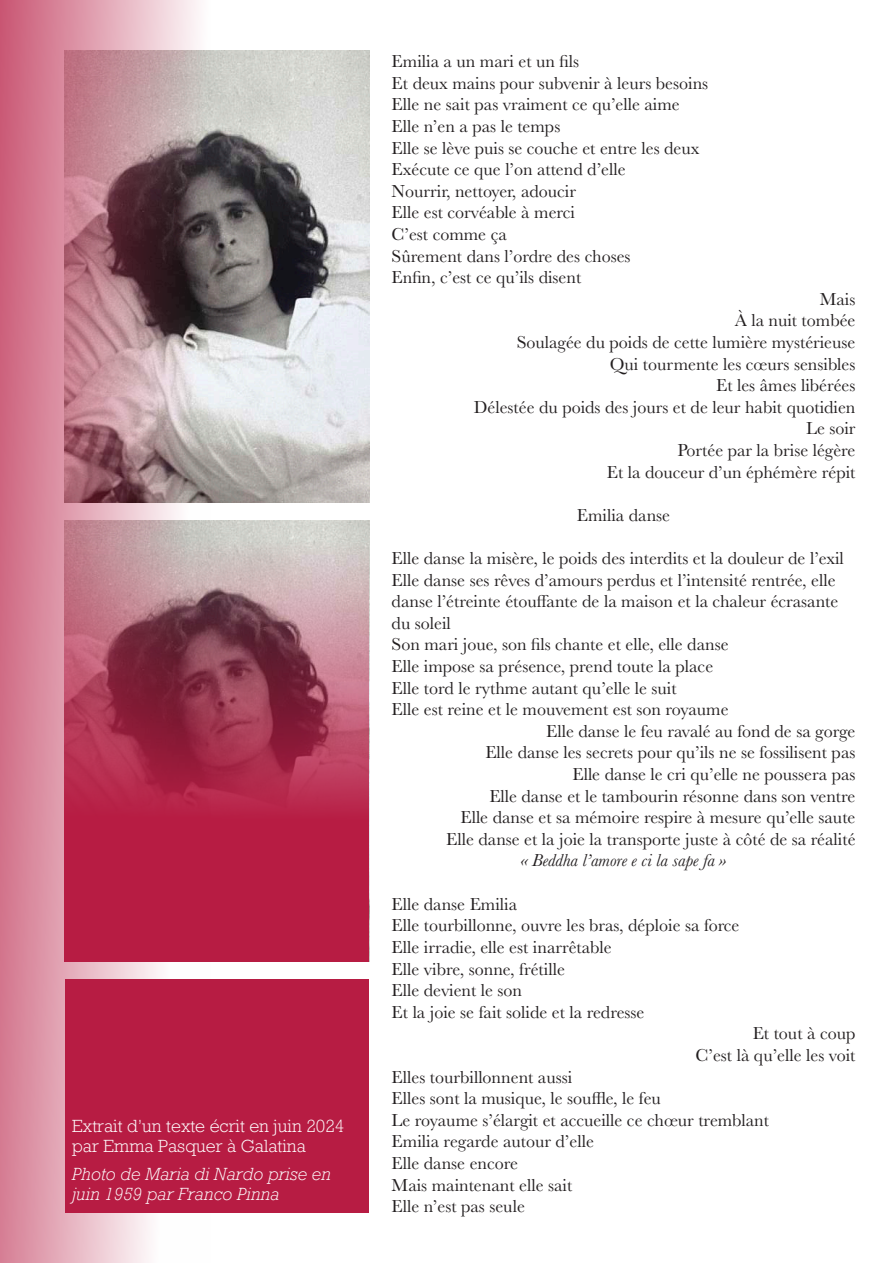
<style>
.page{position:relative;width:893px;height:1263px;background:#fff}
.page>*{position:absolute;margin:0;border:0;box-sizing:border-box;transform-origin:0 0}
.t1{font:18px/21.6px "Baskerville";color:#231f20}
.t2{font:italic 18px "Baskerville";color:#231f20}
.t3{font:300 16.5px/19.8px "Rockwell Nova";color:#fff}
.t4{font:italic 300 16.5px/19.8px "Rockwell Nova";color:#fff}
.t5{font:300 15px "Rockwell Nova";color:#231f20}
</style>
<div class="page">
<img style="left:211px;top:51px;width:158px;height:452px">
<svg style="left:211px;top:521px;width:158px;height:440px;background:#b24f67"></svg>
<div style="left:66px;top:979px;width:303px;height:233px;background:#b71c43"></div>
<svg style="left:0;top:0;width:211px;height:1263px"></svg>
<p class="t3" style="left:72px;top:1116px;width:274px">Extrait d’un texte écrit en juin 2024 par Emma Pasquer à Galatina</p>
<p class="t4" style="left:72px;top:1164px;width:261px">Photo de Maria di Nardo prise en juin 1959 par Franco Pinna</p>
<p class="t1" style="left:392px;top:51px;width:318px">Emilia a un mari et un fils<br>Et deux mains pour subvenir à leurs besoins<br>Elle ne sait pas vraiment ce qu’elle aime<br>Elle n’en a pas le temps<br>Elle se lève puis se couche et entre les deux<br>Exécute ce que l’on attend d’elle<br>Nourrir, nettoyer, adoucir<br>Elle est corvéable à merci<br>C’est comme ça<br>Sûrement dans l’ordre des choses<br>Enfin, c’est ce qu’ils disent</p>
<p class="t1" style="left:474px;top:288px;width:383px;text-align:right">Mais<br>À la nuit tombée<br>Soulagée du poids de cette lumière mystérieuse<br>Qui tourmente les cœurs sensibles<br>Et les âmes libérées<br>Délestée du poids des jours et de leur habit quotidien<br>Le soir<br>Portée par la brise légère<br>Et la douceur d’un éphémère répit</p>
<p class="t1" style="left:577px;top:504px;width:95px">Emilia danse</p>
<p class="t1" style="left:392px;top:548px;width:454px">Elle danse la misère, le poids des interdits et la douleur de l’exil</p>
<p class="t1" style="left:392px;top:569px;width:445px">Elle danse ses rêves d’amours perdus et l’intensité rentrée, elle</p>
<p class="t1" style="left:392px;top:591px;width:448px">danse l’étreinte étouffante de la maison et la chaleur écrasante</p>
<p class="t1" style="left:392px;top:612px;width:61px">du soleil</p>
<p class="t1" style="left:392px;top:634px;width:338px">Son mari joue, son fils chante et elle, elle danse</p>
<p class="t1" style="left:392px;top:656px;width:323px">Elle impose sa présence, prend toute la place</p>
<p class="t1" style="left:392px;top:677px;width:286px">Elle tord le rythme autant qu’elle le suit</p>
<p class="t1" style="left:392px;top:699px;width:338px">Elle est reine et le mouvement est son royaume</p>
<p class="t1" style="left:546px;top:720px;width:311px">Elle danse le feu ravalé au fond de sa gorge</p>
<p class="t1" style="left:485px;top:742px;width:372px">Elle danse les secrets pour qu’ils ne se fossilisent pas</p>
<p class="t1" style="left:572px;top:764px;width:285px">Elle danse le cri qu’elle ne poussera pas</p>
<p class="t1" style="left:489px;top:785px;width:368px">Elle danse et le tambourin résonne dans son ventre</p>
<p class="t1" style="left:460px;top:807px;width:397px">Elle danse et sa mémoire respire à mesure qu’elle saute</p>
<p class="t1" style="left:446px;top:828px;width:411px">Elle danse et la joie la transporte juste à côté de sa réalité</p>
<p class="t2" style="left:521px;top:849px;width:206px">« Beddha l’amore e ci la sape fa »</p>
<p class="t1" style="left:392px;top:893px;width:349px">Elle danse Emilia<br>Elle tourbillonne, ouvre les bras, déploie sa force<br>Elle irradie, elle est inarrêtable<br>Elle vibre, sonne, frétille<br>Elle devient le son<br>Et la joie se fait solide et la redresse</p>
<p class="t1" style="left:696px;top:1023px;width:161px;text-align:right">Et tout à coup<br>C’est là qu’elle les voit</p>
<p class="t1" style="left:392px;top:1066px;width:379px">Elles tourbillonnent aussi<br>Elles sont la musique, le souffle, le feu<br>Le royaume s’élargit et accueille ce chœur tremblant<br>Emilia regarde autour d’elle<br>Elle danse encore<br>Mais maintenant elle sait<br>Elle n’est pas seule</p>
<p class="t5" style="left:442px;top:1206px;width:10px">8</p>
</div>
